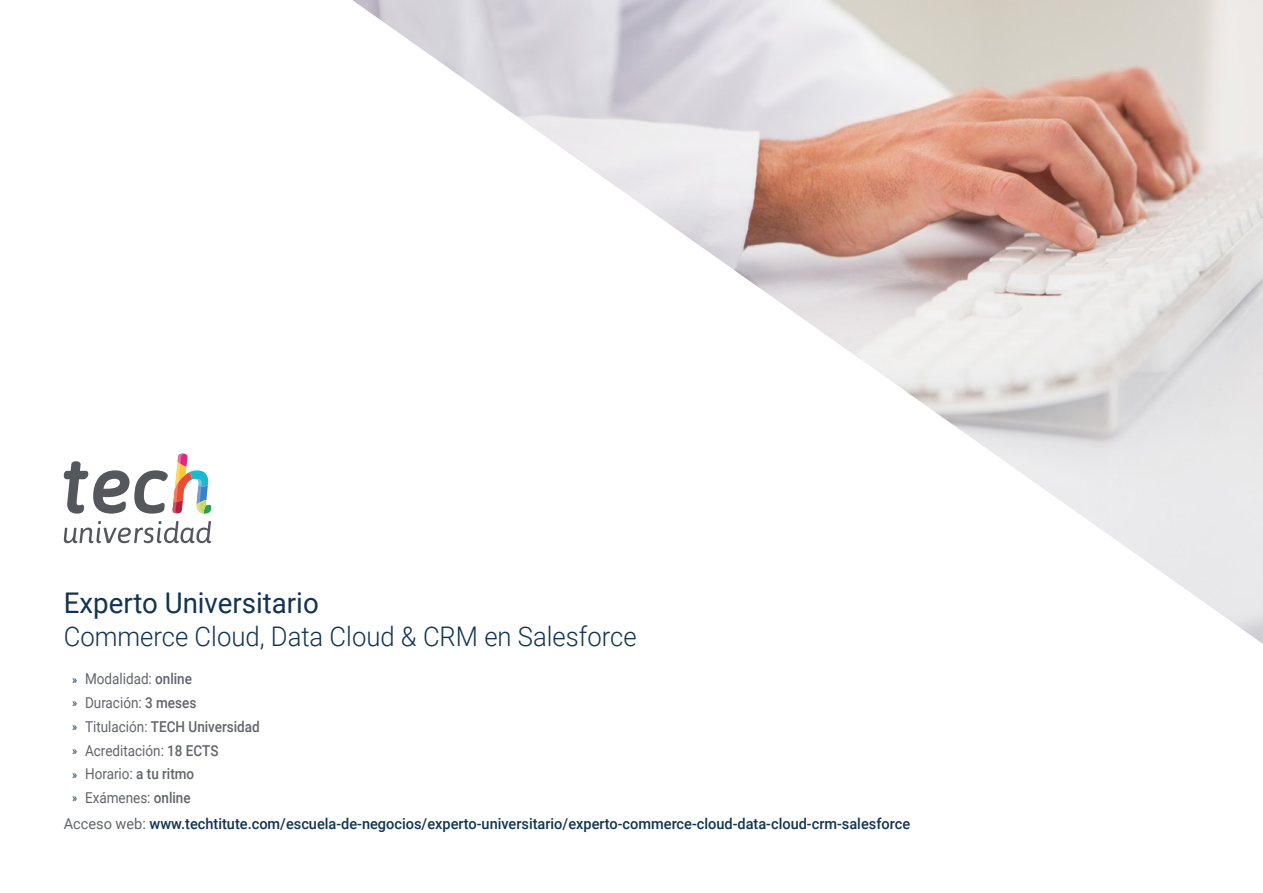
<style>
.page{position:relative;width:1263px;height:893px;background:#fff}
.page>*{position:absolute;margin:0;border:0;box-sizing:border-box;transform-origin:0 0}
.t1{font:28.5px "Roboto";color:#123352}
.t2{font:300 27px "Roboto";color:#123352;scale:.95 1}
.t3{font:500 15px "Roboto";color:#123352}
.t4{font:15px/23.7px "Roboto";color:#61646a;scale:.9 1}
.s1{font-size:12px;color:#123352}
.s2{font-weight:500}
.s3{font-weight:400;color:#61646a}
</style>
<div class="page">
<img style="left:352px;top:0;width:911px;height:644px">
<svg style="left:64px;top:454px;width:147px;height:60px"></svg>
<svg style="left:64px;top:521px;width:147px;height:22px"></svg>
<h1 class="t1" style="left:64px;top:583px;width:256px">Experto Universitario</h1>
<h2 class="t2" style="left:64px;top:617px;width:604px">Commerce Cloud, Data Cloud &amp; CRM en Salesforce</h2>
<p class="t4" style="left:72px;top:667px;width:210px"><span class="s1">»</span> Modalidad: <span class="s2">online<br></span><span class="s1">»</span> Duración: <span class="s2">3 meses<br></span><span class="s1">»</span> Titulación: <span class="s2">TECH Universidad </span><span class="s1">»</span> Acreditación: <span class="s2">18 ECTS<br></span><span class="s1">»</span> Horario: <span class="s2">a tu ritmo<br></span><span class="s1">»</span> Exámenes: <span class="s2">online</span></p>
<p class="t3" style="left:64px;top:813px;width:848px"><span class="s3">Acceso web:</span> www.techtitute.com/escuela-de-negocios/experto-universitario/experto-commerce-cloud-data-cloud-crm-salesforce</p>
</div>
